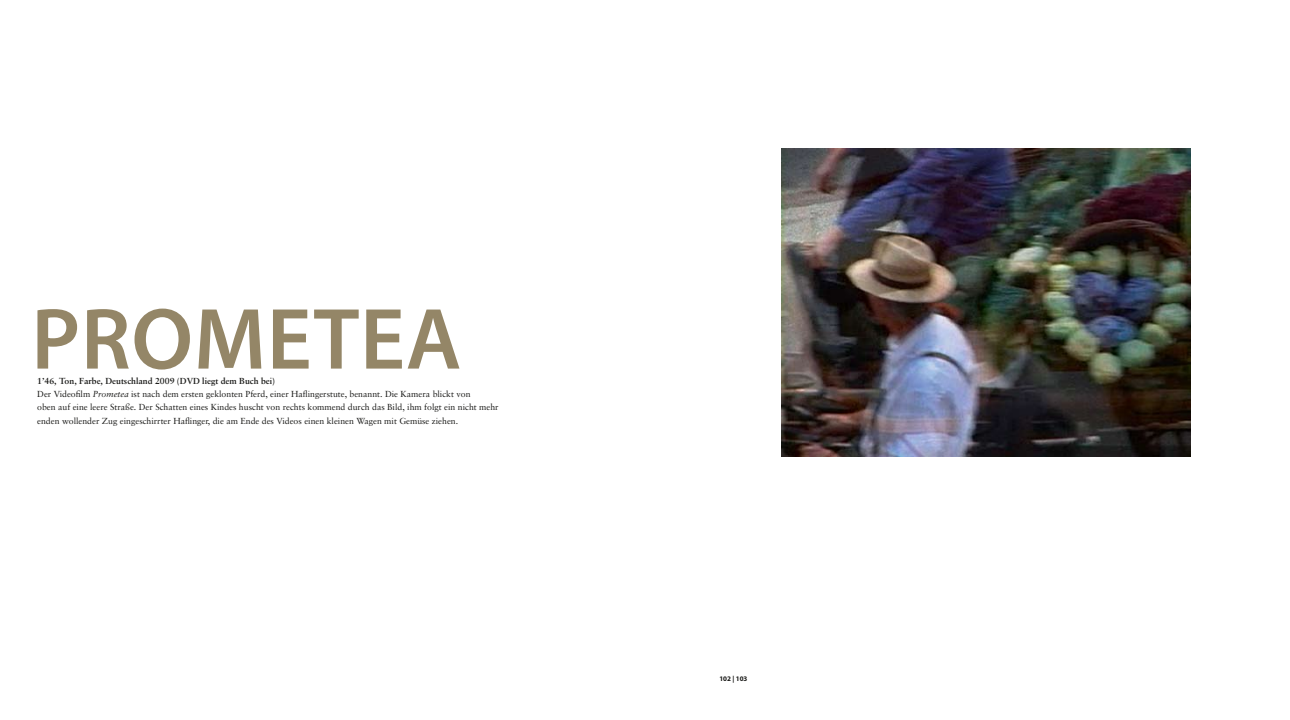
<style>
.page{position:relative;width:1290px;height:720px;background:#fff}
.page>*{position:absolute;margin:0;border:0;box-sizing:border-box;transform-origin:0 0}
.t1{font:600 87.5px "Myriad Pro";letter-spacing:.01em;color:#948667}
.t2{font:8.75px/13.1px "Sabon";color:#1a1a18}
.t3{font:700 7px "Myriad Pro";color:#1a1a18}
.s1{font-weight:700}
.s2{font-style:italic}
</style>
<div class="page">
<img style="left:781px;top:149px;width:410px;height:307px">
<h1 class="t1" style="left:31px;top:283px;width:432px">PROMETEA</h1>
<p class="t2" style="left:37px;top:374px;width:463px"><span class="s1">1’46, Ton, Farbe, Deutschland 2009 (DVD liegt dem Buch bei)<br></span>Der Videofilm <span class="s2">Prometea</span> ist nach dem ersten geklonten Pferd, einer Haflingerstute, benannt. Die Kamera blickt von<br>oben auf eine leere Straße. Der Schatten eines Kindes huscht von rechts kommend durch das Bild, ihm folgt ein nicht mehr enden wollender Zug eingeschirrter Haflinger, die am Ende des Videos einen kleinen Wagen mit Gemüse ziehen.</p>
<p class="t3" style="left:719px;top:674px;width:30px">102 | 103</p>
</div>
